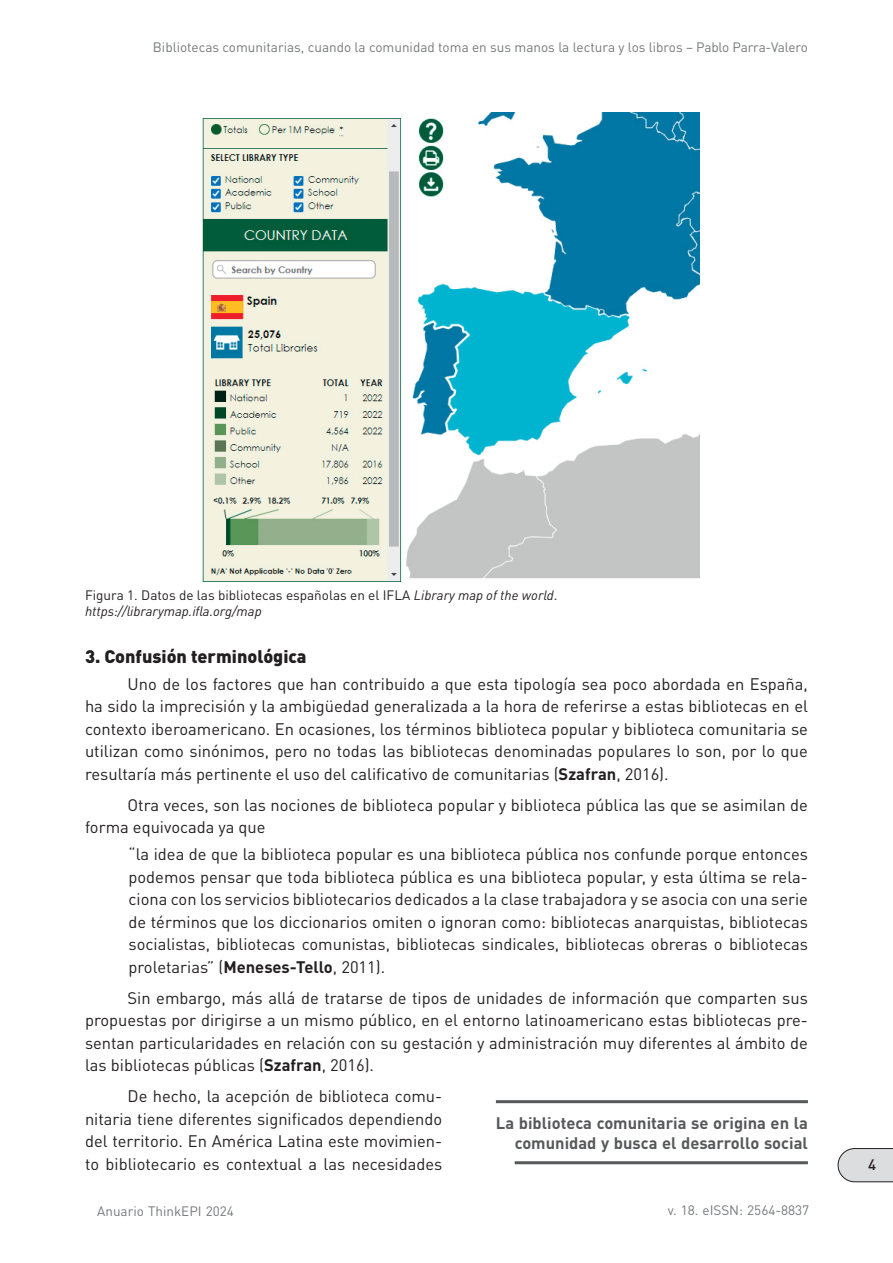
<style>
.page{position:relative;width:893px;height:1263px;background:#fff}
.page>*{position:absolute;margin:0;border:0;box-sizing:border-box;transform-origin:0 0}
.t1{font:900 18px "DIN Pro";color:#231f20}
.t2{font:16.5px/22.5px "DIN Pro";color:#231f20;text-align:justify}
.t3{font:700 16.5px/19.8px "DIN Pro";color:#57585a;text-align:right}
.t4{font:500 15px "DIN Pro";color:#231f20}
.t5{font:13.5px "DIN Pro";color:#76787b}
.t6{font:italic 13.5px/16.2px "DIN Pro";color:#231f20}
.t7{font:13.5px "DIN Pro";color:#76787b}
.t8{font:italic 12.75px "Frutiger 56";color:#231f20}
.s1{font-style:normal}
.s2{font-weight:700}
</style>
<div class="page">
<svg style="left:838px;top:1148px;width:55px;height:34px;background:#d2d3d5"></svg>
<img style="left:202px;top:113px;width:498px;height:469px">
<hr style="left:496px;top:1100px;width:312px;height:3px;background:#57585a">
<hr style="left:515px;top:1161px;width:293px;height:3px;background:#57585a">
<p class="t5" style="left:153px;top:37px;width:656px">Bibliotecas comunitarias, cuando la comunidad toma en sus manos la lectura y los libros – Pablo Parra-Valero</p>
<p class="t8" style="left:85px;top:49px;width:429px">???????????????????????????????????????????????????????????????????</p>
<p class="t6" style="left:85px;top:586px;width:474px"><span class="s1">Figura 1. Datos de las bibliotecas españolas en el IFLA</span> Library map of the world<span class="s1">. </span>https://librarymap.ifla.org/map</p>
<p class="t1" style="left:85px;top:641px;width:223px">3. Confusión terminológica</p>
<p class="t2" style="left:85px;top:671px;width:724px;text-indent:43px">Uno de los factores que han contribuido a que esta tipología sea poco abordada en España, ha sido la imprecisión y la ambigüedad generalizada a la hora de referirse a estas bibliotecas en el contexto iberoamericano. En ocasiones, los términos biblioteca popular y biblioteca comunitaria se utilizan como sinónimos, pero no todas las bibliotecas denominadas populares lo son, por lo que resultaría más pertinente el uso del calificativo de comunitarias (<span class="s2">Szafran</span>, 2016).</p>
<p class="t2" style="left:85px;top:792px;width:724px;text-indent:43px">Otra veces, son las nociones de biblioteca popular y biblioteca pública las que se asimilan de forma equivocada ya que</p>
<p class="t2" style="left:129px;top:841px;width:681px">“la idea de que la biblioteca popular es una biblioteca pública nos confunde porque entonces podemos pensar que toda biblioteca pública es una biblioteca popular, y esta última se rela&shy;ciona con los servicios bibliotecarios dedicados a la clase trabajadora y se asocia con una serie de términos que los diccionarios omiten o ignoran como: bibliotecas anarquistas, bibliotecas socialistas, bibliotecas comunistas, bibliotecas sindicales, bibliotecas obreras o bibliotecas proletarias” (<span class="s2">Meneses-Tello</span>, 2011).</p>
<p class="t2" style="left:85px;top:985px;width:724px;text-indent:43px">Sin embargo, más allá de tratarse de tipos de unidades de información que comparten sus propuestas por dirigirse a un mismo público, en el entorno latinoamericano estas bibliotecas pre&shy;sentan particularidades en relación con su gestación y administración muy diferentes al ámbito de las bibliotecas públicas (<span class="s2">Szafran</span>, 2016).</p>
<p class="t2" style="left:85px;top:1083px;width:359px;text-indent:43px">De hecho, la acepción de biblioteca comu&shy;nitaria tiene diferentes significados dependiendo del territorio. En América Latina este movimien&shy;to bibliotecario es contextual a las necesidades</p>
<p class="t3" style="left:496px;top:1111px;width:313px">La biblioteca comunitaria se origina en la comunidad y busca el desarrollo social</p>
<p class="t7" style="left:97px;top:1202px;width:138px">Anuario ThinkEPI 2024</p>
<p class="t5" style="left:668px;top:1200px;width:143px">v. 18. eISSN: 2564-8837</p>
<p class="t4" style="left:868px;top:1152px;width:9px">4</p>
</div>
